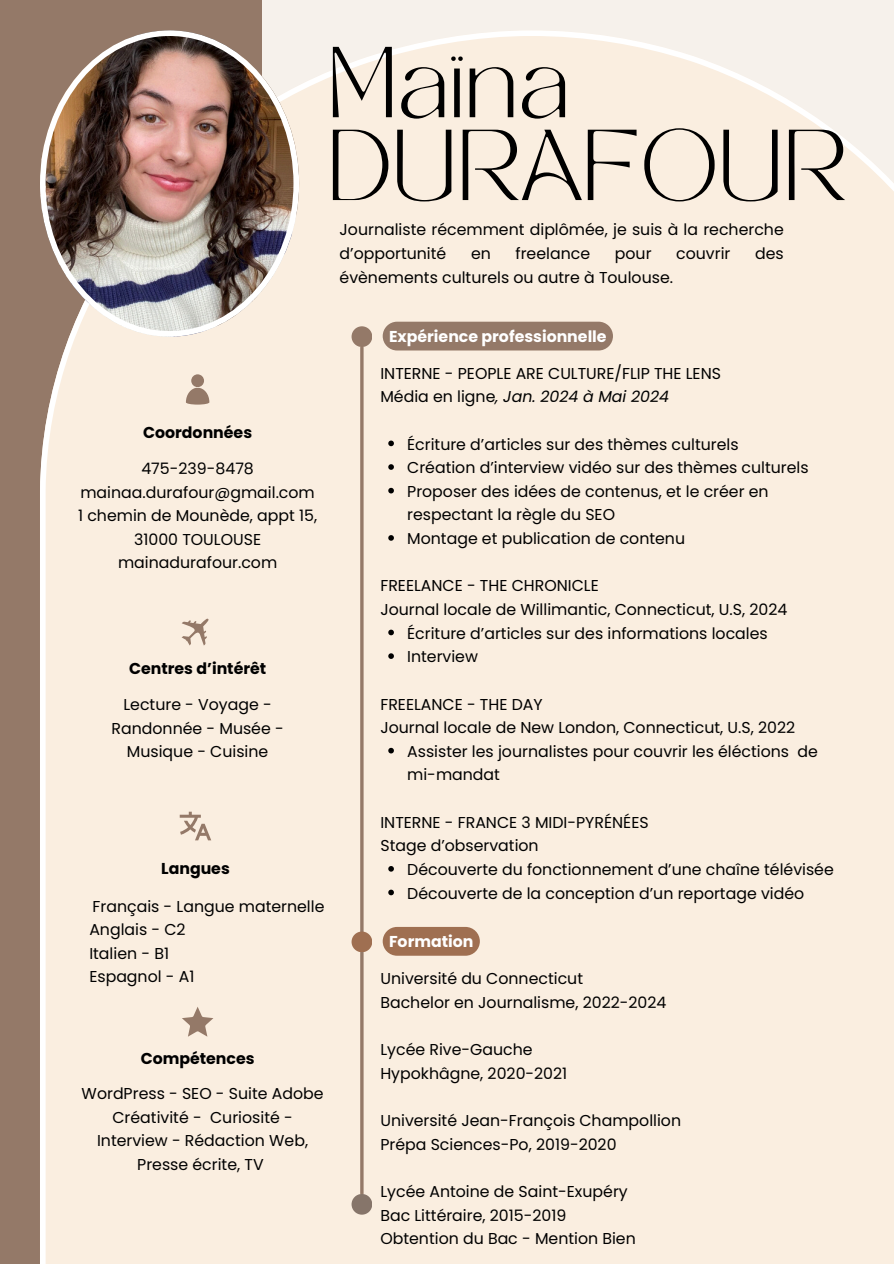
<style>
.page{position:relative;width:894px;height:1264px;background:#fff}
.page>*{position:absolute;margin:0;border:0;box-sizing:border-box;transform-origin:0 0}
.t1{font:70.35px/82.8px "TAN MONCHERI Regular";color:#000}
.t2{font:15.75px/23.7px "Poppins";color:#000}
.t3{font:700 15.75px "Poppins";color:#000}
.t4{font:700 15.75px "Poppins";color:#fff}
.s1{font-style:italic}
</style>
<div class="page">
<div style="left:0;top:0;width:262px;height:1263px;background:#947968"></div>
<div style="left:40px;top:30px;width:853px;height:1233px;background:#faeee0"></div>
<img style="left:40px;top:30px;width:259px;height:306px">
<hr style="left:360px;top:347px;width:3px;height:846px;background:#947968">
<div style="left:351px;top:326px;width:21px;height:21px;background:#947968;border-radius:50%"></div>
<div style="left:351px;top:931px;width:21px;height:21px;background:#9f6f51;border-radius:50%"></div>
<div style="left:351px;top:1193px;width:21px;height:21px;background:#86756a;border-radius:50%"></div>
<svg style="left:186px;top:374px;width:23px;height:30px"></svg>
<svg style="left:181px;top:618px;width:28px;height:27px"></svg>
<svg style="left:180px;top:811px;width:31px;height:29px"></svg>
<svg style="left:182px;top:1006px;width:31px;height:30px"></svg>
<svg style="left:388px;top:440px;width:6px;height:6px"></svg>
<svg style="left:388px;top:464px;width:6px;height:6px"></svg>
<svg style="left:388px;top:488px;width:6px;height:5px"></svg>
<svg style="left:388px;top:535px;width:6px;height:5px"></svg>
<svg style="left:388px;top:629px;width:6px;height:6px"></svg>
<svg style="left:388px;top:653px;width:6px;height:6px"></svg>
<svg style="left:388px;top:747px;width:6px;height:6px"></svg>
<svg style="left:388px;top:866px;width:6px;height:5px"></svg>
<svg style="left:388px;top:889px;width:6px;height:6px"></svg>
<div style="left:382px;top:322px;width:230px;height:28px;background:#947968"></div>
<div style="left:382px;top:926px;width:97px;height:29px;background:#9f6f51;border-radius:14px"></div>
<h1 class="t1" style="left:327px;top:54px;width:520px">Maïna<br>DURAFOUR</h1>
<p class="t2" style="left:339px;top:218px;width:445px">Journaliste récemment diplômée, je suis à la recherche d’opportunité</p>
<p class="t2" style="left:471px;top:242px;width:21px">en</p>
<p class="t2" style="left:515px;top:242px;width:76px">freelance</p>
<p class="t2" style="left:614px;top:242px;width:38px">pour</p>
<p class="t2" style="left:676px;top:242px;width:56px">couvrir</p>
<p class="t2" style="left:755px;top:242px;width:30px">des</p>
<p class="t2" style="left:339px;top:265px;width:335px">évènements culturels ou autre à Toulouse.</p>
<p class="t3" style="left:143px;top:421px;width:110px">Coordonnées</p>
<h3 class="t2" style="left:141px;top:456px;width:114px">475-239-8478</h3>
<p class="t2" style="left:80px;top:480px;width:236px">mainaa.durafour@gmail.com</p>
<h3 class="t2" style="left:78px;top:504px;width:240px;text-align:center">1 chemin de Mounède, appt 15,<br>31000 TOULOUSE</h3>
<p class="t2" style="left:118px;top:551px;width:161px">mainadurafour.com</p>
<p class="t3" style="left:129px;top:657px;width:139px">Centres d’intérêt</p>
<p class="t2" style="left:111px;top:692px;width:174px;text-align:center">Lecture - Voyage -<br>Randonnée - Musée -<br>Musique - Cuisine</p>
<p class="t3" style="left:161px;top:857px;width:70px">Langues</p>
<p class="t2" style="left:92px;top:894px;width:233px">Français - Langue maternelle</p>
<p class="t2" style="left:89px;top:917px;width:98px">Anglais - C2</p>
<p class="t2" style="left:89px;top:941px;width:81px">Italien - B1</p>
<h3 class="t2" style="left:89px;top:965px;width:107px">Espagnol - A1</h3>
<p class="t3" style="left:141px;top:1047px;width:115px">Compétences</p>
<p class="t2" style="left:82px;top:1081px;width:243px">WordPress - SEO - Suite Adobe</p>
<p class="t2" style="left:97px;top:1105px;width:212px;text-align:center">Créativité - Curiosité -<br>Interview - Rédaction Web,<br>Presse écrite, TV</p>
<h3 class="t4" style="left:389px;top:325px;width:219px">Expérience professionnelle</h3>
<p class="t2" style="left:380px;top:361px;width:342px">INTERNE - PEOPLE ARE CULTURE/FLIP THE LENS<br>Média en ligne<span class="s1">, Jan. 2024 à Mai 2024</span></p>
<p class="t2" style="left:407px;top:432px;width:403px">Écriture d’articles sur des thèmes culturels Création d’interview vidéo sur des thèmes culturels Proposer des idées de contenus, et le créer en respectant la règle du SEO<br>Montage et publication de contenu</p>
<p class="t2" style="left:380px;top:574px;width:220px">FREELANCE - THE CHRONICLE</p>
<p class="t2" style="left:380px;top:597px;width:408px">Journal locale de Willimantic, Connecticut, U.S, 2024</p>
<p class="t2" style="left:407px;top:621px;width:362px">Écriture d’articles sur des informations locales</p>
<p class="t2" style="left:407px;top:645px;width:72px">Interview</p>
<p class="t2" style="left:380px;top:692px;width:164px">FREELANCE - THE DAY</p>
<p class="t2" style="left:380px;top:715px;width:416px">Journal locale de New London, Connecticut, U.S, 2022</p>
<p class="t2" style="left:407px;top:739px;width:412px">Assister les journalistes pour couvrir les éléctions de</p>
<p class="t2" style="left:407px;top:763px;width:94px">mi-mandat</p>
<p class="t2" style="left:380px;top:810px;width:270px">INTERNE - FRANCE 3 MIDI-PYRÉNÉES<br>Stage d’observation</p>
<p class="t2" style="left:407px;top:857px;width:428px">Découverte du fonctionnement d’une chaîne télévisée<br>Découverte de la conception d’un reportage vidéo</p>
<p class="t4" style="left:389px;top:930px;width:86px">Formation</p>
<h3 class="t2" style="left:380px;top:966px;width:204px">Université du Connecticut</h3>
<p class="t2" style="left:380px;top:990px;width:287px">Bachelor en Journalisme, 2022-2024</p>
<p class="t2" style="left:380px;top:1037px;width:154px">Lycée Rive-Gauche</p>
<p class="t2" style="left:380px;top:1061px;width:188px">Hypokhâgne, 2020-2021</p>
<p class="t2" style="left:380px;top:1108px;width:302px">Université Jean-François Champollion</p>
<p class="t2" style="left:380px;top:1132px;width:238px">Prépa Sciences-Po, 2019-2020</p>
<h3 class="t2" style="left:380px;top:1179px;width:249px">Lycée Antoine de Saint-Exupéry</h3>
<p class="t2" style="left:380px;top:1203px;width:187px">Bac Littéraire, 2015-2019</p>
<p class="t2" style="left:380px;top:1226px;width:257px">Obtention du Bac - Mention Bien</p>
</div>
